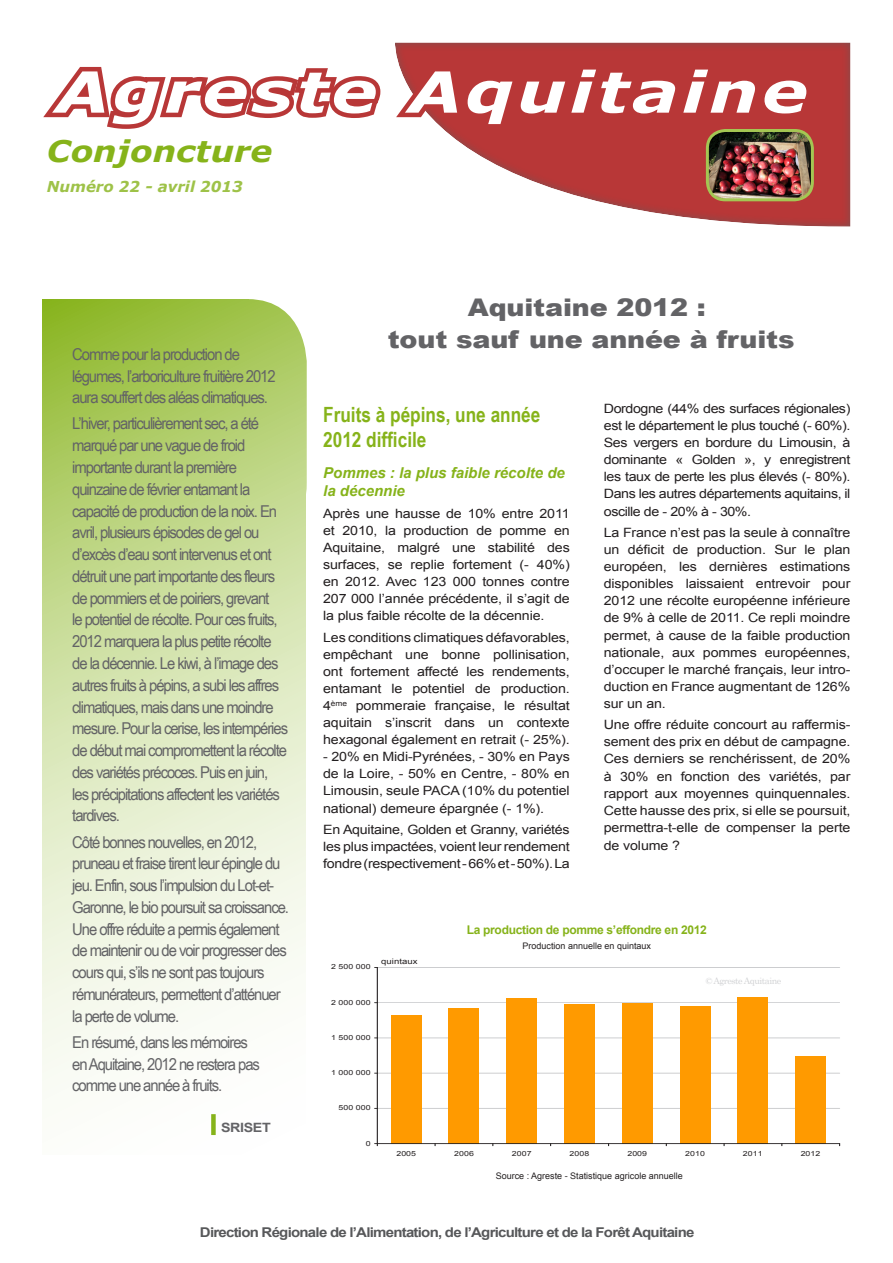
<style>
.page{position:relative;width:893px;height:1263px;background:#fff}
.page>*{position:absolute;margin:0;border:0;box-sizing:border-box;transform-origin:0 0}
.t1{font:italic 700 56.7px "Verdana";letter-spacing:.05em;color:#fff;scale:1.22 1}
.t2{font:italic 700 29.7px "Verdana";color:#86b31a;scale:1.11 1}
.TITRE_PUBLI{font:900 24.3px/32.4px "Arial";letter-spacing:-.005em;color:#636366;text-align:center;scale:1.11 1}
.TITRE_paragraphe_Ari{font:700 21px/25.2px "Arial Narrow";color:#86b31a}
.Chapeau{font:16.35px/21.8px "Arial Narrow";letter-spacing:-.06em;color:#636366;scale:1.11 1}
.Inters_italiques{font:italic 700 15px/18px "Arial";color:#86b31a}
.t3{font:italic 700 15px "Verdana";color:#9ec248}
.t4{font:700 13.5px "Arial";letter-spacing:-.05em;color:#57585a;scale:1.11 1}
.TEXTE{font:12.9px/17.1px "Arial";letter-spacing:-.01em;color:#231f20;text-align:justify;scale:1.11 1}
.INTER_noir{font:700 12.9px "Arial";letter-spacing:-.025em;color:#636366;scale:1.11 1}
.Titre_CARTE_GRAPH{font:700 12px "Arial";letter-spacing:-.025em;color:#86b31a}
.Source_GRAPH_CARTE{font:9px "Arial";color:#231f20}
.Sous-titre_GRAPH_CAR{font:9px "Arial";color:#231f20}
.Copyright{font:9px "Century";letter-spacing:-.05em;color:#d1d2d4}
.t5{font:7.65px "Arial";letter-spacing:.005em;color:#231f20;scale:1.25 1}
.t6{font:7.05px "Arial";letter-spacing:.01em;color:#231f20;scale:1.25 1}
</style>
<div class="page">
<div style="left:394px;top:42px;width:458px;height:186px;background:#fff;opacity:.75"></div>
<svg style="left:43px;top:58px;width:774px;height:76px"></svg>
<img style="left:707px;top:130px;width:105px;height:70px">
<div style="left:706px;top:129px;width:108px;height:72px;border:3px solid #a4c653;border-radius:18px"></div>
<svg style="left:249px;top:299px;width:58px;height:194px;background:#b6d175"></svg>
<svg style="left:43px;top:299px;width:206px;height:132px;background:#9fc24a"></svg>
<svg style="left:43px;top:431px;width:263px;height:705px"></svg>
<div style="left:211px;top:1114px;width:5px;height:21px;background:#86b31a"></div>
<hr style="left:377px;top:1108px;width:463px;height:1px;background:#c7c8ca">
<hr style="left:377px;top:1073px;width:463px;height:1px;background:#c7c8ca">
<hr style="left:377px;top:1038px;width:463px;height:1px;background:#c7c8ca">
<hr style="left:377px;top:1003px;width:463px;height:1px;background:#c7c8ca">
<hr style="left:377px;top:967px;width:463px;height:1px;background:#c7c8ca">
<div style="left:391px;top:1015px;width:30px;height:128px;background:#ff9a00"></div>
<div style="left:449px;top:1008px;width:30px;height:135px;background:#ff9a00"></div>
<div style="left:507px;top:998px;width:30px;height:145px;background:#ff9a00"></div>
<div style="left:564px;top:1004px;width:31px;height:139px;background:#ff9a00"></div>
<div style="left:622px;top:1003px;width:31px;height:141px;background:#ff9a00"></div>
<div style="left:680px;top:1006px;width:30px;height:138px;background:#ff9a00"></div>
<div style="left:738px;top:997px;width:30px;height:147px;background:#ff9a00"></div>
<div style="left:796px;top:1057px;width:30px;height:87px;background:#ff9a00"></div>
<hr style="left:377px;top:967px;width:1px;height:176px;background:#231f20">
<hr style="left:377px;top:1143px;width:463px;height:1px;background:#231f20">
<p class="t1" style="left:55px;top:56px;width:618px">Agreste Aquitaine</p>
<p class="t2" style="left:47px;top:133px;width:205px">Conjoncture</p>
<p class="t3" style="left:47px;top:177px;width:198px">Numéro 22 - avril 2013</p>
<p class="Chapeau" style="left:72px;top:342px;width:185px">Comme pour la production de légumes, l’arboriculture fruitière 2012 aura souffert des aléas climatiques.</p>
<p class="Chapeau" style="left:72px;top:412px;width:196px">L’hiver, particulièrement sec, a été marqué par une vague de froid importante durant la première quinzaine de février entamant la capacité de production de la noix. En avril, plusieurs épisodes de gel ou d’excès d’eau sont intervenus et ont détruit une part importante des fleurs de pommiers et de poiriers, grevant<br>le potentiel de récolte. Pour ces fruits, 2012 marquera la plus petite récolte de la décennie. Le kiwi, à l’image des autres fruits à pépins, a subi les affres climatiques, mais dans une moindre mesure. Pour la cerise, les intempéries de début mai compromettent la récolte des variétés précoces. Puis en juin, les précipitations affectent les variétés tardives.</p>
<p class="Chapeau" style="left:72px;top:830px;width:197px">Côté bonnes nouvelles, en 2012, pruneau et fraise tirent leur épingle du jeu. Enfin, sous l’impulsion du Lot-et-Garonne, le bio poursuit sa croissance.<br>Une offre réduite a permis également de maintenir ou de voir progresser des cours qui, s’ils ne sont pas toujours rémunérateurs, permettent d’atténuer la perte de volume.</p>
<p class="Chapeau" style="left:72px;top:1030px;width:171px">En résumé, dans les mémoires en Aquitaine, 2012 ne restera pas comme une année à fruits.</p>
<p class="INTER_noir" style="left:221px;top:1119px;width:46px">SRISET</p>
<p class="TITRE_PUBLI" style="left:388px;top:290px;width:368px">Aquitaine 2012 :<br>tout sauf une année à fruits</p>
<p class="TITRE_paragraphe_Ari" style="left:323px;top:401px;width:219px">Fruits à pépins, une année<br>2012 difficile</p>
<p class="Inters_italiques" style="left:323px;top:464px;width:243px">Pommes : la plus faible récolte de la décennie</p>
<p class="TEXTE" style="left:323px;top:505px;width:224px">Après une hausse de 10% entre 2011 et 2010, la production de pomme en Aquitaine, malgré une stabilité des surfaces, se replie fortement (- 40%) en 2012. Avec 123 000 tonnes contre 207 000 l’année précédente, il s’agit de la plus faible récolte de la décennie.</p>
<p class="TEXTE" style="left:323px;top:628px;width:224px">Les conditions climatiques défavorables, empêchant une bonne pollinisation, ont fortement affecté les rendements, entamant le potentiel de production.<br>4<sup>ème</sup> pommeraie française, le résultat aquitain s’inscrit dans un contexte hexagonal également en retrait (- 25%).</p>
<p class="TEXTE" style="left:323px;top:748px;width:224px">- 20% en Midi-Pyrénées, - 30% en Pays de la Loire, - 50% en Centre, - 80% en Limousin, seule PACA (10% du potentiel national) demeure épargnée (- 1%).</p>
<p class="TEXTE" style="left:323px;top:821px;width:224px">En Aquitaine, Golden et Granny, variétés les plus impactées, voient leur rendement fondre (respectivement -66% et -50%). La</p>
<p class="TEXTE" style="left:604px;top:400px;width:224px">Dordogne (44% des surfaces régionales) est le département le plus touché (- 60%).<br>Ses vergers en bordure du Limousin, à dominante « Golden », y enregistrent les taux de perte les plus élevés (- 80%).<br>Dans les autres départements aquitains, il oscille de - 20% à - 30%.</p>
<p class="TEXTE" style="left:604px;top:524px;width:224px">La France n’est pas la seule à connaître un déficit de production. Sur le plan européen, les dernières estimations disponibles laissaient entrevoir pour 2012 une récolte européenne inférieure de 9% à celle de 2011. Ce repli moindre permet, à cause de la faible production nationale, aux pommes européennes, d’occuper le marché français, leur intro&shy;duction en France augmentant de 126% sur un an.</p>
<p class="TEXTE" style="left:604px;top:716px;width:224px">Une offre réduite concourt au raffermis&shy;sement des prix en début de campagne.<br>Ces derniers se renchérissent, de 20% à 30% en fonction des variétés, par rapport aux moyennes quinquennales.<br>Cette hausse des prix, si elle se poursuit, permettra-t-elle de compenser la perte de volume ?</p>
<p class="t6" style="left:331px;top:962px;width:33px">2 500 000</p>
<p class="t5" style="left:381px;top:956px;width:31px">quintaux</p>
<p class="t6" style="left:331px;top:997px;width:33px">2 000 000</p>
<p class="t6" style="left:331px;top:1033px;width:33px">1 500 000</p>
<p class="Titre_CARTE_GRAPH" style="left:467px;top:922px;width:242px">La production de pomme s’effondre en 2012</p>
<p class="Sous-titre_GRAPH_CAR" style="left:522px;top:940px;width:130px">Production annuelle en quintaux</p>
<p class="Copyright" style="left:706px;top:973px;width:77px">© Agreste Aquitaine</p>
<p class="t6" style="left:331px;top:1068px;width:33px">1 000 000</p>
<p class="t6" style="left:338px;top:1103px;width:27px">500 000</p>
<p class="t6" style="left:366px;top:1138px;width:5px">0</p>
<p class="t6" style="left:396px;top:1149px;width:17px">2005</p>
<p class="t6" style="left:454px;top:1149px;width:17px">2006</p>
<p class="t6" style="left:512px;top:1149px;width:17px">2007</p>
<p class="t6" style="left:570px;top:1149px;width:17px">2008</p>
<p class="t6" style="left:627px;top:1149px;width:17px">2009</p>
<p class="t6" style="left:685px;top:1149px;width:17px">2010</p>
<p class="t6" style="left:743px;top:1149px;width:17px">2011</p>
<p class="t6" style="left:801px;top:1149px;width:17px">2012</p>
<p class="Source_GRAPH_CARTE" style="left:496px;top:1170px;width:189px">Source : Agreste - Statistique agricole annuelle</p>
<p class="t4" style="left:200px;top:1223px;width:447px">Direction Régionale de l’Alimentation, de l’Agriculture et de la Forêt Aquitaine</p>
</div>
